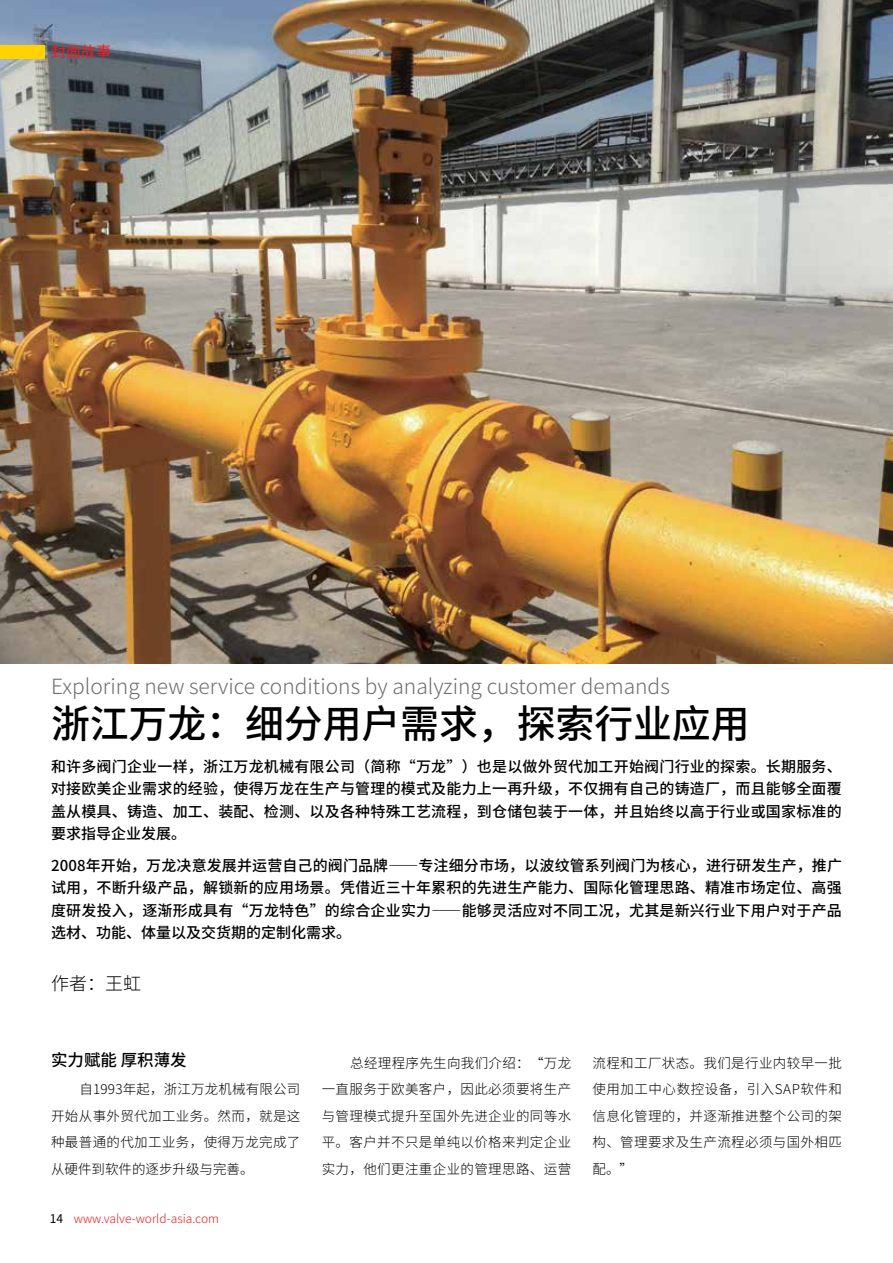
<style>
.page{position:relative;width:893px;height:1263px;background:#fff}
.page>*{position:absolute;margin:0;border:0;box-sizing:border-box;transform-origin:0 0}
.t1{font:500 39px "Source Han Sans CN";letter-spacing:-.005em;color:#000}
.t2{font:300 21px "Source Han Sans CN";color:#6d6e71}
.t3{font:300 18px "Source Han Sans CN";color:#000}
.t4{font:500 16.5px "Source Han Sans CN";color:#000}
.t5{font:500 15px/22.5px "Source Han Sans CN";letter-spacing:.015em;color:#000;text-align:justify}
.t6{font:15px "Source Han Sans CN";color:#ed1c23}
.t7{font:300 13.5px/26.5px "Source Han Sans CN";letter-spacing:.03em;color:#000;text-align:justify}
.t8{font:300 12px "Source Han Sans CN";color:#ed1c23}
.s1{font-weight:400;color:#000}
</style>
<div class="page">
<img style="left:0;top:0;width:893px;height:664px">
<div style="left:0;top:45px;width:45px;height:14px;background:#ffd200"></div>
<div style="left:24px;top:650px;width:752px;height:121px;background:#fff"></div>
<p class="t6" style="left:51px;top:43px;width:61px">封面故事</p>
<p class="t2" style="left:51px;top:674px;width:620px">Exploring new service conditions by analyzing customer demands</p>
<p class="t1" style="left:51px;top:701px;width:700px">浙江万龙：细分用户需求，探索行业应用</p>
<p class="t5" style="left:51px;top:755px;width:792px">和许多阀门企业一样，浙江万龙机械有限公司（简称“万龙”）也是以做外贸代加工开始阀门行业的探索。长期服务、对接欧美企业需求的经验，使得万龙在生产与管理的模式及能力上一再升级，不仅拥有自己的铸造厂，而且能够全面覆盖从模具、铸造、加工、装配、检测、以及各种特殊工艺流程，到仓储包装于一体，并且始终以高于行业或国家标准的要求指导企业发展。</p>
<p class="t5" style="left:51px;top:854px;width:793px">2008年开始，万龙决意发展并运营自己的阀门品牌——专注细分市场，以波纹管系列阀门为核心，进行研发生产，推广试用，不断升级产品，解锁新的应用场景。凭借近三十年累积的先进生产能力、国际化管理思路、精准市场定位、高强度研发投入，逐渐形成具有“万龙特色”的综合企业实力——能够灵活应对不同工况，尤其是新兴行业下用户对于产品选材、功能、体量以及交货期的定制化需求。</p>
<p class="t3" style="left:51px;top:973px;width:91px">作者：王虹</p>
<p class="t4" style="left:51px;top:1050px;width:137px">实力赋能 厚积薄发</p>
<p class="t7" style="left:51px;top:1076px;width:251px;text-indent:28px">自1993年起，浙江万龙机械有限公司开始从事外贸代加工业务。然而，就是这种最普通的代加工业务，使得万龙完成了从硬件到软件的逐步升级与完善。</p>
<p class="t8" style="left:50px;top:1212px;width:171px"><span class="s1">14</span> www.valve-world-asia.com</p>
<p class="t7" style="left:322px;top:1050px;width:251px;text-indent:28px">总经理程序先生向我们介绍：“万龙一直服务于欧美客户，因此必须要将生产与管理模式提升至国外先进企业的同等水平。客户并不只是单纯以价格来判定企业实力，他们更注重企业的管理思路、运营</p>
<p class="t7" style="left:592px;top:1050px;width:251px">流程和工厂状态。我们是行业内较早一批使用加工中心数控设备，引入SAP软件和信息化管理的，并逐渐推进整个公司的架构、管理要求及生产流程必须与国外相匹配。”</p>
</div>
